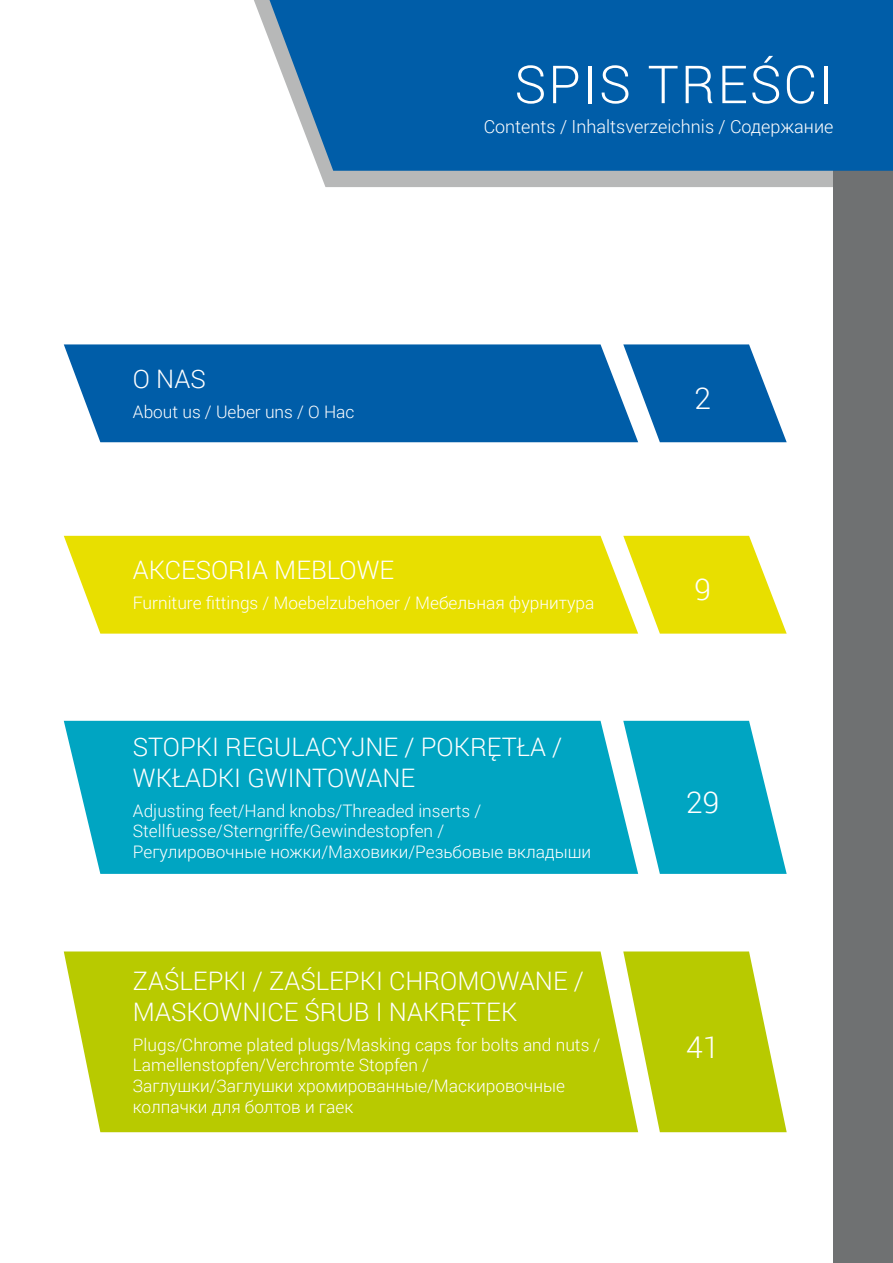
<style>
.page{position:relative;width:893px;height:1263px;background:#fff}
.page>*{position:absolute;margin:0;border:0;box-sizing:border-box;transform-origin:0 0}
.Naglowek_dzialu{font:300 52.5px "Roboto";letter-spacing:.04em;color:#fff}
.t1{font:300 30px "Roboto";color:#fff}
.t2{font:300 25.5px/30.6px "Roboto";color:#fff}
.t3{font:300 18px "Roboto";color:#fff}
.t4{font:300 17.25px/20.7px "Roboto";color:#fff}
</style>
<div class="page">
<div style="left:64px;top:344px;width:559px;height:98px;background:#005da8"></div>
<div style="left:64px;top:536px;width:559px;height:98px;background:#e8df00"></div>
<div style="left:64px;top:721px;width:559px;height:153px;background:#00a5c2"></div>
<div style="left:64px;top:951px;width:559px;height:181px;background:#b8ca00"></div>
<svg style="left:623px;top:344px;width:164px;height:98px"></svg>
<svg style="left:623px;top:536px;width:164px;height:98px"></svg>
<svg style="left:623px;top:721px;width:164px;height:153px"></svg>
<svg style="left:623px;top:951px;width:164px;height:181px"></svg>
<div style="left:833px;top:0;width:60px;height:1263px;background:#6f7172"></div>
<svg style="left:254px;top:0;width:579px;height:187px;fill:#b7b8b8"></svg>
<svg style="left:269px;top:0;width:624px;height:171px;background:#1167ac"></svg>
<p class="t2" style="left:133px;top:363px;width:74px">O NAS</p>
<p class="t4" style="left:133px;top:401px;width:223px">About us / Ueber uns / О Нас</p>
<p class="Naglowek_dzialu" style="left:515px;top:48px;width:320px">SPIS TREŚCI</p>
<p class="t3" style="left:484px;top:114px;width:351px">Contents / Inhaltsverzeichnis / Содержание</p>
<p class="t1" style="left:694px;top:378px;width:18px">2</p>
<p class="t2" style="left:133px;top:554px;width:263px">AKCESORIA MEBLOWE</p>
<p class="t4" style="left:133px;top:592px;width:463px">Furniture fittings / Moebelzubehoer / Мебельная фурнитура</p>
<p class="t2" style="left:133px;top:731px;width:431px">STOPKI REGULACYJNE / POKRĘTŁA /<br>WKŁADKI GWINTOWANE</p>
<p class="t4" style="left:133px;top:799px;width:350px">Adjusting feet/Hand knobs/Threaded inserts /</p>
<p class="t4" style="left:133px;top:820px;width:313px">Stellfuesse/Sterngriffe/Gewindestopfen /</p>
<p class="t4" style="left:133px;top:841px;width:460px">Регулировочные ножки/Маховики/Резьбовые вкладыши</p>
<p class="t2" style="left:133px;top:965px;width:453px">ZAŚLEPKI / ZAŚLEPKI CHROMOWANE /</p>
<p class="t2" style="left:133px;top:995px;width:386px">MASKOWNICE ŚRUB I NAKRĘTEK</p>
<p class="t4" style="left:133px;top:1033px;width:469px">Plugs/Chrome plated plugs/Masking caps for bolts and nuts /</p>
<p class="t4" style="left:133px;top:1054px;width:298px">Lamellenstopfen/Verchromte Stopfen /</p>
<p class="t4" style="left:133px;top:1075px;width:434px">Заглушки/Заглушки хромированные/Маскировочные колпачки для болтов и гаек</p>
<p class="t1" style="left:694px;top:569px;width:18px">9</p>
<p class="t1" style="left:686px;top:782px;width:35px">29</p>
<p class="t1" style="left:686px;top:1026px;width:35px">41</p>
</div>
